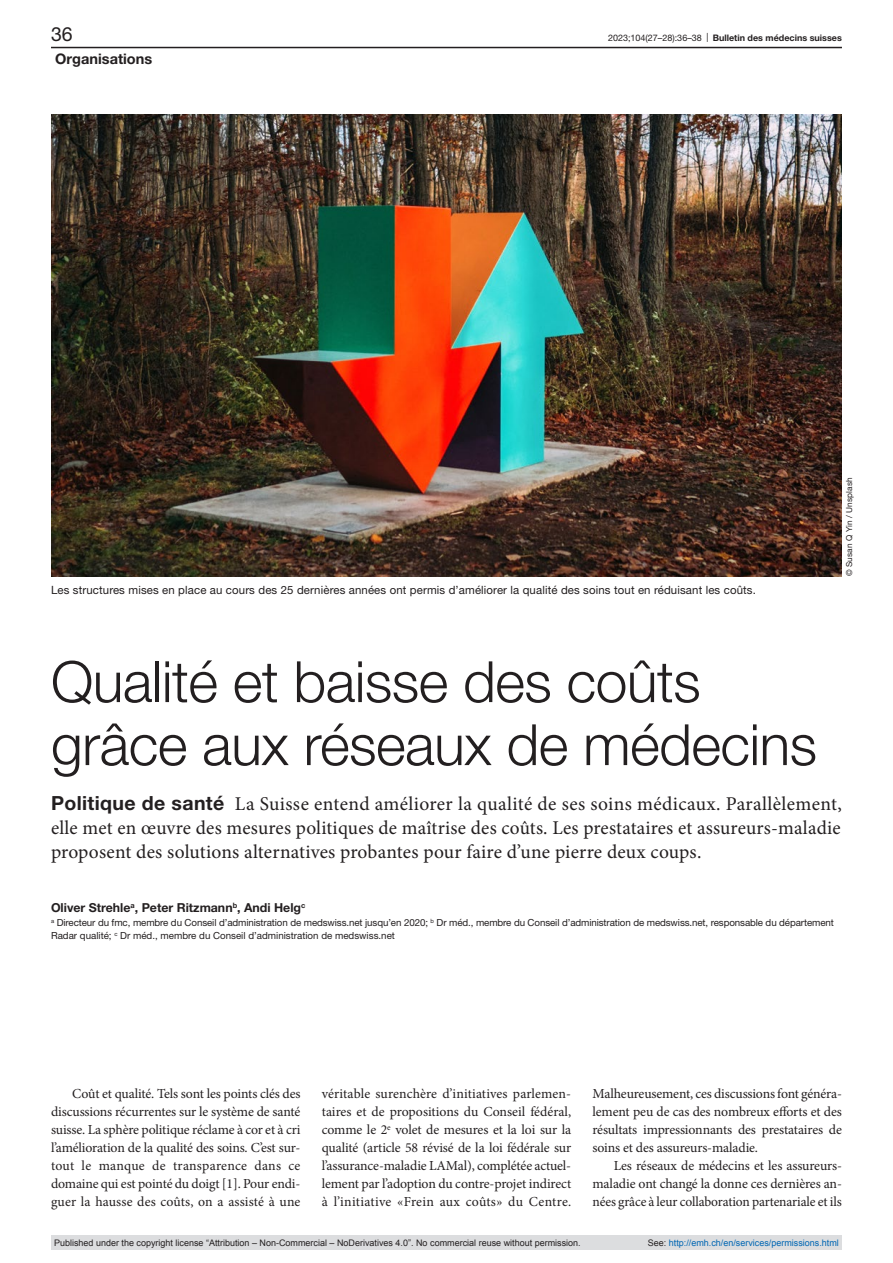
<style>
.page{position:relative;width:893px;height:1263px;background:#fff}
.page>*{position:absolute;margin:0;border:0;box-sizing:border-box;transform-origin:0 0}
.article-title-L38{font:300 57px/63px "Helvetica Neue LT Pro";letter-spacing:-.01em;color:#231f20}
.lead{font:19.5px/24px "Minion Pro";letter-spacing:.01em;color:#231f20;text-align:justify}
.t1{font:19.5px "Helvetica Neue LT Pro";color:#231f20}
.t2{font:700 14.55px "Helvetica Neue LT Pro";color:#231f20}
.paragraph-indent{font:13.8px/18px "Minion Pro";letter-spacing:-.01em;color:#231f20;text-align:justify}
.authors{font:700 12.3px "Helvetica Neue LT Pro";color:#231f20}
.figure-caption{font:11.4px "Helvetica Neue LT Pro";letter-spacing:.01em;color:#231f20}
.affiliations{font:9.75px/13.5px "Helvetica Neue LT Pro";letter-spacing:-.01em;color:#231f20}
.t3{font:9px "Arial";color:#231f20}
.t4{font:700 9px "Helvetica Neue LT Pro";color:#231f20}
.t5{font:9px "Arial";color:#0066b3}
.credits{font:8.25px "Helvetica Neue LT Pro";letter-spacing:.01em;color:#231f20}
.s1{font-weight:400}
.s2{font-family:"Helvetica Neue LT Pro";font-weight:700}
.s3{color:#231f20}
</style>
<div class="page">
<img style="left:51px;top:115px;width:791px;height:461px">
<hr style="left:51px;top:47px;width:791px;height:1px;background:#231f20">
<div style="left:51px;top:1235px;width:791px;height:15px;background:#dcdddf"></div>
<h2 class="t1" style="left:51px;top:22px;width:23px">36</h2>
<p class="t4" style="left:608px;top:32px;width:235px"><span class="s1">2023;104(27–28):36–38 |</span> Bulletin des médecins suisses</p>
<p class="t2" style="left:55px;top:49px;width:98px">Organisations</p>
<p class="figure-caption" style="left:51px;top:583px;width:706px">Les structures mises en place au cours des 25 dernières années ont permis d’améliorer la qualité des soins tout en réduisant les coûts.</p>
<p class="credits" style="left:844px;top:576px;width:100px;rotate:-90deg">© Susan Q Yin / Unsplash</p>
<p class="article-title-L38" style="left:51px;top:649px;width:767px">Qualité et baisse des coûts grâce aux réseaux de médecins</p>
<p class="lead" style="left:51px;top:791px;width:792px"><span class="s2">Politique de santé</span> La Suisse entend améliorer la qualité de ses soins médicaux. Parallèlement, elle met en œuvre des mesures politiques de maîtrise des coûts. Les prestataires et assureurs-maladie proposent des solutions alternatives probantes pour faire d’une pierre deux coups.</p>
<p class="authors" style="left:51px;top:900px;width:256px">Oliver Strehle<sup>a</sup>, Peter Ritzmann<sup>b</sup>, Andi Helg<sup>c</sup></p>
<p class="affiliations" style="left:51px;top:915px;width:784px"><sup>a</sup> Directeur du fmc, membre du Conseil d’administration de medswiss.net jusqu’en 2020; <sup>b</sup> Dr méd., membre du Conseil d’administration de medswiss.net, responsable du département<br>Radar qualité; <sup>c</sup> Dr méd., membre du Conseil d’administration de medswiss.net</p>
<p class="paragraph-indent" style="left:51px;top:1085px;width:251px;text-indent:21px">Coût et qualité. Tels sont les points clés des discussions récurrentes sur le système de santé suisse. La sphère politique réclame à cor et à cri l’amélioration de la qualité des soins. C’est sur&shy;tout le manque de transparence dans ce domaine qui est pointé du doigt [1]. Pour endi&shy;guer la hausse des coûts, on a assisté à une</p>
<p class="paragraph-indent" style="left:322px;top:1085px;width:251px">véritable surenchère d’initiatives parlemen&shy;taires et de propositions du Conseil fédéral, comme le 2<sup>e</sup> volet de mesures et la loi sur la qualité (article 58 révisé de la loi fédérale sur l’assurance-maladie LAMal), complétée actuel&shy;lement par l’adoption du contre-projet indirect à l’initiative «Frein aux coûts» du Centre.</p>
<p class="paragraph-indent" style="left:592px;top:1085px;width:251px">Malheureusement, ces discussions font généra&shy;lement peu de cas des nombreux efforts et des résultats impressionnants des prestataires de soins et des assureurs-maladie.</p>
<p class="paragraph-indent" style="left:592px;top:1157px;width:251px;text-indent:21px">Les réseaux de médecins et les assureurs&shy;maladie ont changé la donne ces dernières an&shy;nées grâce à leur collaboration partenariale et ils</p>
<p class="t3" style="left:54px;top:1237px;width:528px">Published under the copyright license “Attribution – Non-Commercial – NoDerivatives 4.0”. No commercial reuse without permission.</p>
<p class="t5" style="left:648px;top:1237px;width:193px"><span class="s3">See:</span> http://emh.ch/en/services/permissions.html</p>
</div>
